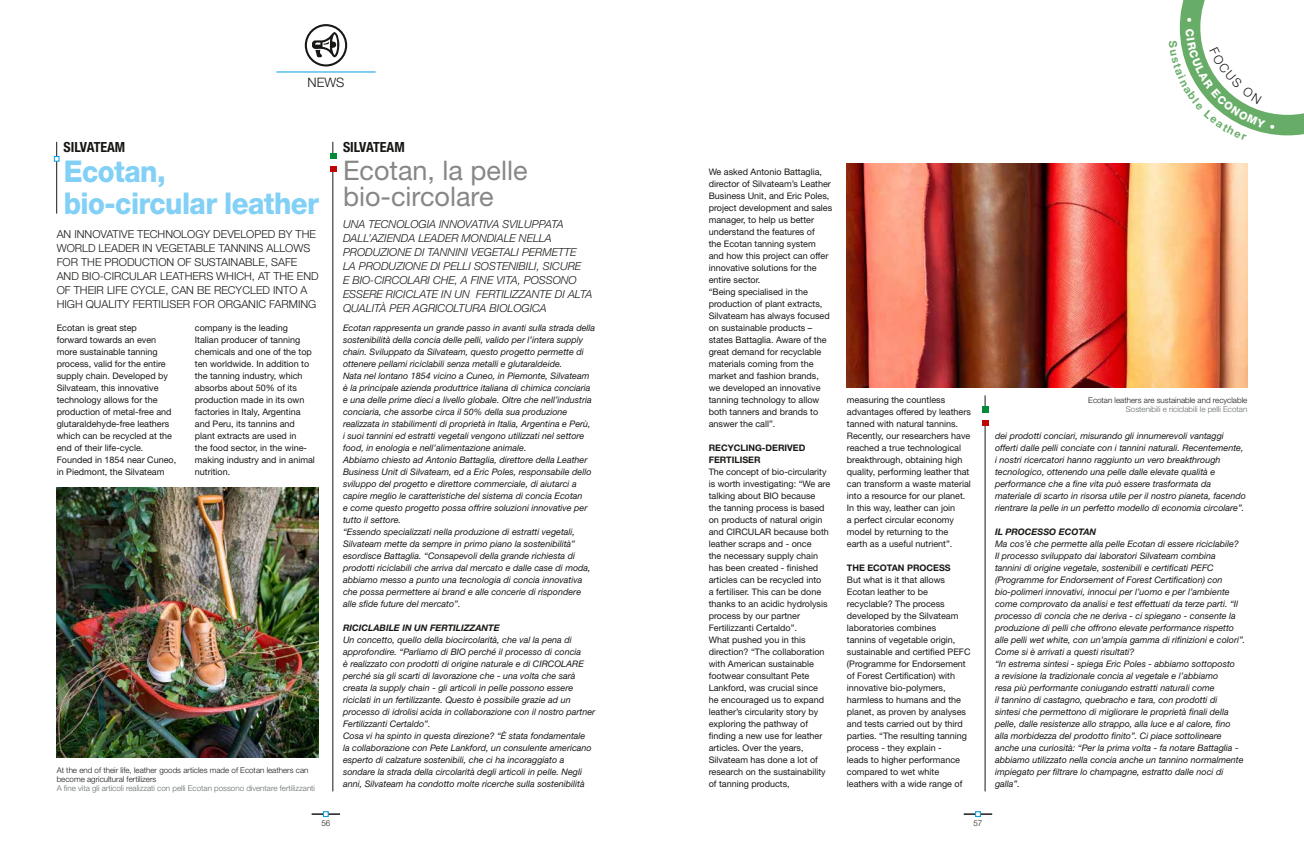
<style>
.page{position:relative;width:1304px;height:851px;background:#fff}
.page>*{position:absolute;margin:0;border:0;box-sizing:border-box;transform-origin:0 0}
.t1{font:800 30px/32px "Helvetica Neue LT Std";letter-spacing:-.02em;color:#82d0f5;scale:.92 1}
.t2{font:27px/26px "Helvetica Neue LT Std";color:#878786}
.t3{font:700 condensed 14px "Helvetica Neue LT Std";color:#181715}
.t4{font:300 13px "Helvetica Neue LT Std";color:#181715}
.t5{font:italic 300 11px/14px "Helvetica Neue LT Std";color:#181715}
.t6{font:300 11px/14px "Helvetica Neue LT Std";color:#181715}
.t7{font:italic 9px/12px "Helvetica Neue LT Std";color:#181715}
.t8{font:9px/12px "Helvetica Neue LT Std";color:#181715}
.t9{font:italic 700 9px "Helvetica Neue LT Std";color:#181715}
.t10{font:700 9px/12px "Helvetica Neue LT Std";color:#181715}
.t11{font:300 8px/9px "Helvetica Neue LT Std";color:#181715}
.t12{font:300 8px "Helvetica Neue LT Std";color:#656b6e}
</style>
<div class="page">
<svg style="left:964px;top:811px;width:28px;height:5px"></svg>
<hr style="left:276px;top:71px;width:100px;height:1px;background:#009ee3">
<div style="left:305px;top:24px;width:42px;height:42px;border:2px solid #181715;border-radius:50%"></div>
<svg style="left:312px;top:32px;width:27px;height:25px"></svg>
<hr style="left:333px;top:142px;width:1px;height:649px;background:#181715">
<svg style="left:330px;top:166px;width:6px;height:6px"></svg>
<svg style="left:330px;top:153px;width:6px;height:6px"></svg>
<div style="left:330px;top:159px;width:6px;height:7px;background:#fff"></div>
<hr style="left:985px;top:395px;width:1px;height:396px;background:#181715">
<div style="left:982px;top:406px;width:6px;height:7px;background:#008b39"></div>
<svg style="left:982px;top:413px;width:6px;height:12px"></svg>
<hr style="left:56px;top:142px;width:1px;height:71px;background:#181715">
<svg style="left:54px;top:156px;width:6px;height:6px"></svg>
<svg style="left:312px;top:811px;width:28px;height:5px"></svg>
<img style="left:57px;top:488px;width:262px;height:269px">
<img style="left:847px;top:163px;width:400px;height:224px">
<svg style="left:1179px;top:0;width:125px;height:136px"></svg>
<h3 class="t4" style="left:308px;top:74px;width:38px">NEWS</h3>
<h3 class="t3" style="left:64px;top:138px;width:63px">SILVATEAM</h3>
<h3 class="t3" style="left:343px;top:138px;width:63px">SILVATEAM</h3>
<h2 class="t2" style="left:343px;top:157px;width:186px">Ecotan, la pelle bio-circolare</h2>
<h1 class="t1" style="left:64px;top:155px;width:279px">Ecotan, bio-circular leather</h1>
<p class="t6" style="left:57px;top:226px;width:263px">AN INNOVATIVE TECHNOLOGY DEVELOPED BY THE WORLD LEADER IN VEGETABLE TANNINS ALLOWS FOR THE PRODUCTION OF SUSTAINABLE, SAFE AND BIO-CIRCULAR LEATHERS WHICH, AT THE END OF THEIR LIFE CYCLE, CAN BE RECYCLED INTO A HIGH QUALITY FERTILISER FOR ORGANIC FARMING</p>
<p class="t5" style="left:343px;top:216px;width:251px">UNA TECNOLOGIA INNOVATIVA SVILUPPATA DALL’AZIENDA LEADER MONDIALE NELLA PRODUZIONE DI TANNINI VEGETALI PERMETTE<br>LA PRODUZIONE DI PELLI SOSTENIBILI, SICURE<br>E BIO-CIRCOLARI CHE, A FINE VITA, POSSONO ESSERE RICICLATE IN UN FERTILIZZANTE DI ALTA QUALITÀ PER AGRICOLTURA BIOLOGICA</p>
<p class="t8" style="left:57px;top:321px;width:121px">Ecotan is great step<br>forward towards an even more sustainable tanning process, valid for the entire supply chain. Developed by<br>Silvateam, this innovative technology allows for the production of metal-free and glutaraldehyde-free leathers which can be recycled at the end of their life-cycle.<br>Founded in 1854 near Cuneo, in Piedmont, the Silvateam</p>
<p class="t8" style="left:195px;top:321px;width:122px">company is the leading<br>Italian producer of tanning chemicals and one of the top ten worldwide. In addition to the tanning industry, which absorbs about 50% of its production made in its own factories in Italy, Argentina and Peru, its tannins and plant extracts are used in<br>the food sector, in the wine&shy;making industry and in animal nutrition.</p>
<p class="t11" style="left:57px;top:765px;width:253px">At the end of their life, leather goods articles made of Ecotan leathers can become agricultural fertilizers</p>
<p class="t12" style="left:57px;top:783px;width:260px">A fine vita gli articoli realizzati con pelli Ecotan possono diventare fertilizzanti</p>
<p class="t11" style="left:321px;top:817px;width:10px">56</p>
<p class="t7" style="left:343px;top:321px;width:254px">Ecotan rappresenta un grande passo in avanti sulla strada della sostenibilità della concia delle pelli, valido per l’intera supply chain. Sviluppato da Silvateam, questo progetto permette di ottenere pellami riciclabili senza metalli e glutaraldeide.<br>Nata nel lontano 1854 vicino a Cuneo, in Piemonte, Silvateam è la principale azienda produttrice italiana di chimica conciaria e una delle prime dieci a livello globale. Oltre che nell’industria conciaria, che assorbe circa il 50% della sua produzione realizzata in stabilimenti di proprietà in Italia, Argentina e Perù,<br>i suoi tannini ed estratti vegetali vengono utilizzati nel settore food, in enologia e nell’alimentazione animale.<br>Abbiamo chiesto ad Antonio Battaglia, direttore della Leather Business Unit di Silvateam, ed a Eric Poles, responsabile dello sviluppo del progetto e direttore commerciale, di aiutarci a capire meglio le caratteristiche del sistema di concia Ecotan<br>e come questo progetto possa offrire soluzioni innovative per tutto il settore.<br>“Essendo specializzati nella produzione di estratti vegetali, Silvateam mette da sempre in primo piano la sostenibilità” esordisce Battaglia. “Consapevoli della grande richiesta di prodotti riciclabili che arriva dal mercato e dalle case di moda, abbiamo messo a punto una tecnologia di concia innovativa che possa permettere ai brand e alle concerie di rispondere alle sfide future del mercato”.</p>
<p class="t9" style="left:343px;top:622px;width:158px">RICICLABILE IN UN FERTILIZZANTE</p>
<p class="t7" style="left:343px;top:633px;width:254px">Un concetto, quello della biocircolarità, che val la pena di approfondire. “Parliamo di BIO perché il processo di concia<br>è realizzato con prodotti di origine naturale e di CIRCOLARE perché sia gli scarti di lavorazione che - una volta che sarà creata la supply chain - gli articoli in pelle possono essere riciclati in un fertilizzante. Questo è possibile grazie ad un processo di idrolisi acida in collaborazione con il nostro partner Fertilizzanti Certaldo”.<br>Cosa vi ha spinto in questa direzione? “È stata fondamentale<br>la collaborazione con Pete Lankford, un consulente americano esperto di calzature sostenibili, che ci ha incoraggiato a sondare la strada della circolarità degli articoli in pelle. Negli anni, Silvateam ha condotto molte ricerche sulla sostenibilità</p>
<p class="t8" style="left:709px;top:165px;width:125px">We asked Antonio Battaglia, director of Silvateam’s Leather<br>Business Unit, and Eric Poles, project development and sales manager, to help us better understand the features of<br>the Ecotan tanning system and how this project can offer innovative solutions for the entire sector.<br>“Being specialised in the production of plant extracts,<br>Silvateam has always focused on sustainable products – states Battaglia. Aware of the great demand for recyclable materials coming from the market and fashion brands, we developed an innovative tanning technology to allow both tanners and brands to answer the call”.</p>
<p class="t10" style="left:709px;top:441px;width:98px">RECYCLING-DERIVED<br>FERTILISER</p>
<p class="t8" style="left:709px;top:465px;width:123px">The concept of bio-circularity is worth investigating: “We are talking about BIO because the tanning process is based on products of natural origin and CIRCULAR because both leather scraps and - once<br>the necessary supply chain has been created - finished articles can be recycled into<br>a fertiliser. This can be done thanks to an acidic hydrolysis process by our partner<br>Fertilizzanti Certaldo”.<br>What pushed you in this direction? “The collaboration with American sustainable footwear consultant Pete<br>Lankford, was crucial since<br>he encouraged us to expand leather’s circularity story by exploring the pathway of finding a new use for leather articles. Over the years,<br>Silvateam has done a lot of research on the sustainability of tanning products,</p>
<p class="t8" style="left:847px;top:393px;width:126px">measuring the countless advantages offered by leathers tanned with natural tannins.<br>Recently, our researchers have reached a true technological breakthrough, obtaining high quality, performing leather that can transform a waste material into a resource for our planet.<br>In this way, leather can join<br>a perfect circular economy model by returning to the earth as a useful nutrient”.</p>
<p class="t10" style="left:847px;top:561px;width:105px">THE ECOTAN PROCESS</p>
<p class="t8" style="left:847px;top:573px;width:125px">But what is it that allows<br>Ecotan leather to be recyclable? The process developed by the Silvateam laboratories combines<br>tannins of vegetable origin, sustainable and certified PEFC (Programme for Endorsement of Forest Certification) with innovative bio-polymers, harmless to humans and the planet, as proven by analyses and tests carried out by third parties. “The resulting tanning process - they explain -<br>leads to higher performance compared to wet white leathers with a wide range of</p>
<p class="t11" style="left:974px;top:817px;width:10px">57</p>
<p class="t11" style="left:1088px;top:396px;width:161px">Ecotan leathers are sustainable and recyclable</p>
<p class="t12" style="left:1126px;top:404px;width:123px">Sostenibili e riciclabili le pelli Ecotan</p>
<p class="t7" style="left:995px;top:429px;width:252px">dei prodotti conciari, misurando gli innumerevoli vantaggi offerti dalle pelli conciate con i tannini naturali. Recentemente, i nostri ricercatori hanno raggiunto un vero breakthrough tecnologico, ottenendo una pelle dalle elevate qualità e performance che a fine vita può essere trasformata da materiale di scarto in risorsa utile per il nostro pianeta, facendo rientrare la pelle in un perfetto modello di economia circolare”.</p>
<p class="t9" style="left:995px;top:525px;width:103px">IL PROCESSO ECOTAN</p>
<p class="t7" style="left:995px;top:537px;width:252px">Ma cos’è che permette alla pelle Ecotan di essere riciclabile?<br>Il processo sviluppato dai laboratori Silvateam combina<br>tannini di origine vegetale, sostenibili e certificati PEFC (Programme for Endorsement of Forest Certification) con bio-polimeri innovativi, innocui per l’uomo e per l’ambiente come comprovato da analisi e test effettuati da terze parti. “Il processo di concia che ne deriva - ci spiegano - consente la produzione di pelli che offrono elevate performance rispetto alle pelli wet white, con un’ampia gamma di rifinizioni e colori”.<br>Come si è arrivati a questi risultati?<br>“In estrema sintesi - spiega Eric Poles - abbiamo sottoposto<br>a revisione la tradizionale concia al vegetale e l’abbiamo<br>resa più performante coniugando estratti naturali come<br>il tannino di castagno, quebracho e tara, con prodotti di<br>sintesi che permettono di migliorare le proprietà finali della pelle, dalle resistenze allo strappo, alla luce e al calore, fino alla morbidezza del prodotto finito”. Ci piace sottolineare anche una curiosità: “Per la prima volta - fa notare Battaglia - abbiamo utilizzato nella concia anche un tannino normalmente impiegato per filtrare lo champagne, estratto dalle noci di galla”.</p>
</div>
